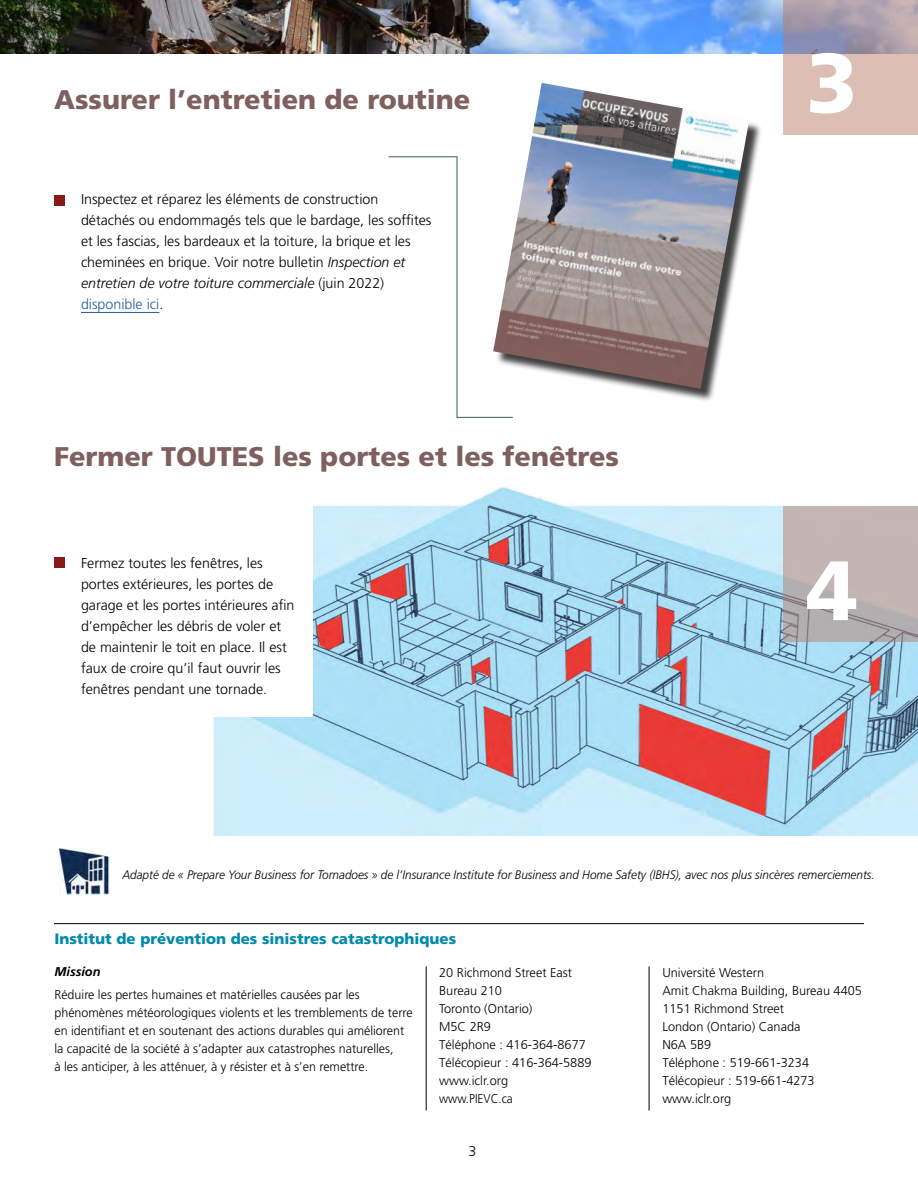
<style>
.page{position:relative;width:918px;height:1188px;background:#fff}
.page>*{position:absolute;margin:0;border:0;box-sizing:border-box;transform-origin:0 0}
.t1{font:900 84px "Frutiger";color:#fff}
.t2{font:900 27px "Frutiger";color:#80605e}
.t3{font:900 15px "Frutiger";color:#008aac}
.t4{font:300 14.25px/21px "Frutiger";color:#000}
.t5{font:300 12.75px/18px "Frutiger";color:#000}
.t6{font:italic 700 12.75px "Frutiger";color:#000}
.t7{font:italic 300 12.3px "Frutiger";color:#000;scale:.95 1}
.s1{font-style:italic}
.s2{color:#215e9e}
</style>
<div class="page">
<img style="left:0;top:0;width:784px;height:54px">
<img style="left:214px;top:486px;width:704px;height:349px">
<div style="left:55px;top:496px;width:258px;height:220px;background:#fff"></div>
<svg style="left:784px;top:0;width:134px;height:134px;background:#c5afb1"></svg>
<svg style="left:784px;top:507px;width:134px;height:135px;background:#bbb0b0"></svg>
<hr style="left:81px;top:312px;width:78px;height:1px;background:#215e9e">
<svg style="left:388px;top:156px;width:125px;height:262px"></svg>
<div style="left:496px;top:85px;width:266px;height:317px;background:#000;opacity:.75"></div>
<img style="left:493px;top:83px;width:256px;height:306px">
<img style="left:59px;top:849px;width:50px;height:46px">
<div style="left:55px;top:195px;width:10px;height:10px;background:#891a1c"></div>
<div style="left:55px;top:557px;width:10px;height:10px;background:#891a1c"></div>
<hr style="left:54px;top:923px;width:810px;height:1px;background:#000">
<hr style="left:426px;top:966px;width:1px;height:145px;background:#000">
<hr style="left:649px;top:966px;width:1px;height:145px;background:#000">
<h2 class="t2" style="left:54px;top:83px;width:418px">Assurer l’entretien de routine</h2>
<p class="t4" style="left:81px;top:189px;width:352px">Inspectez et réparez les éléments de construction détachés ou endommagés tels que le bardage, les soffites et les fascias, les bardeaux et la toiture, la brique et les cheminées en brique. Voir notre bulletin <span class="s1">Inspection et entretien de votre toiture commerciale</span> (juin 2022) <span class="s2">disponible ici</span>.</p>
<h2 class="t2" style="left:54px;top:440px;width:567px">Fermer TOUTES les portes et les fenêtres</h2>
<p class="t4" style="left:81px;top:553px;width:215px">Fermez toutes les fenêtres, les portes extérieures, les portes de garage et les portes intérieures afin d’empêcher les débris de voler et de maintenir le toit en place. Il est faux de croire qu’il faut ouvrir les fenêtres pendant une tornade.</p>
<h1 class="t1" style="left:806px;top:32px;width:53px">3</h1>
<h1 class="t1" style="left:806px;top:540px;width:53px">4</h1>
<p class="t7" style="left:122px;top:868px;width:794px">Adapté de « Prepare Your Business for Tornadoes » de l’Insurance Institute for Business and Home Safety (IBHS), avec nos plus sincères remerciements.</p>
<p class="t3" style="left:54px;top:930px;width:403px">Institut de prévention des sinistres catastrophiques</p>
<p class="t6" style="left:54px;top:964px;width:48px">Mission</p>
<p class="t5" style="left:54px;top:985px;width:360px">Réduire les pertes humaines et matérielles causées par les phénomènes météorologiques violents et les tremblements de terre en identifiant et en soutenant des actions durables qui améliorent la capacité de la société à s’adapter aux catastrophes naturelles,<br>à les anticiper, à les atténuer, à y résister et à s’en remettre.</p>
<p class="t5" style="left:439px;top:963px;width:154px">20 Richmond Street East<br>Bureau 210<br>Toronto (Ontario)<br>M5C 2R9<br>Téléphone : 416-364-8677<br>Télécopieur : 416-364-5889 www.iclr.org<br>www.PIEVC.ca</p>
<p class="t4" style="left:469px;top:1141px;width:9px">3</p>
<p class="t5" style="left:662px;top:963px;width:201px">Université Western<br>Amit Chakma Building, Bureau 4405<br>1151 Richmond Street<br>London (Ontario) Canada<br>N6A 5B9<br>Téléphone : 519-661-3234<br>Télécopieur : 519-661-4273 www.iclr.org</p>
</div>
